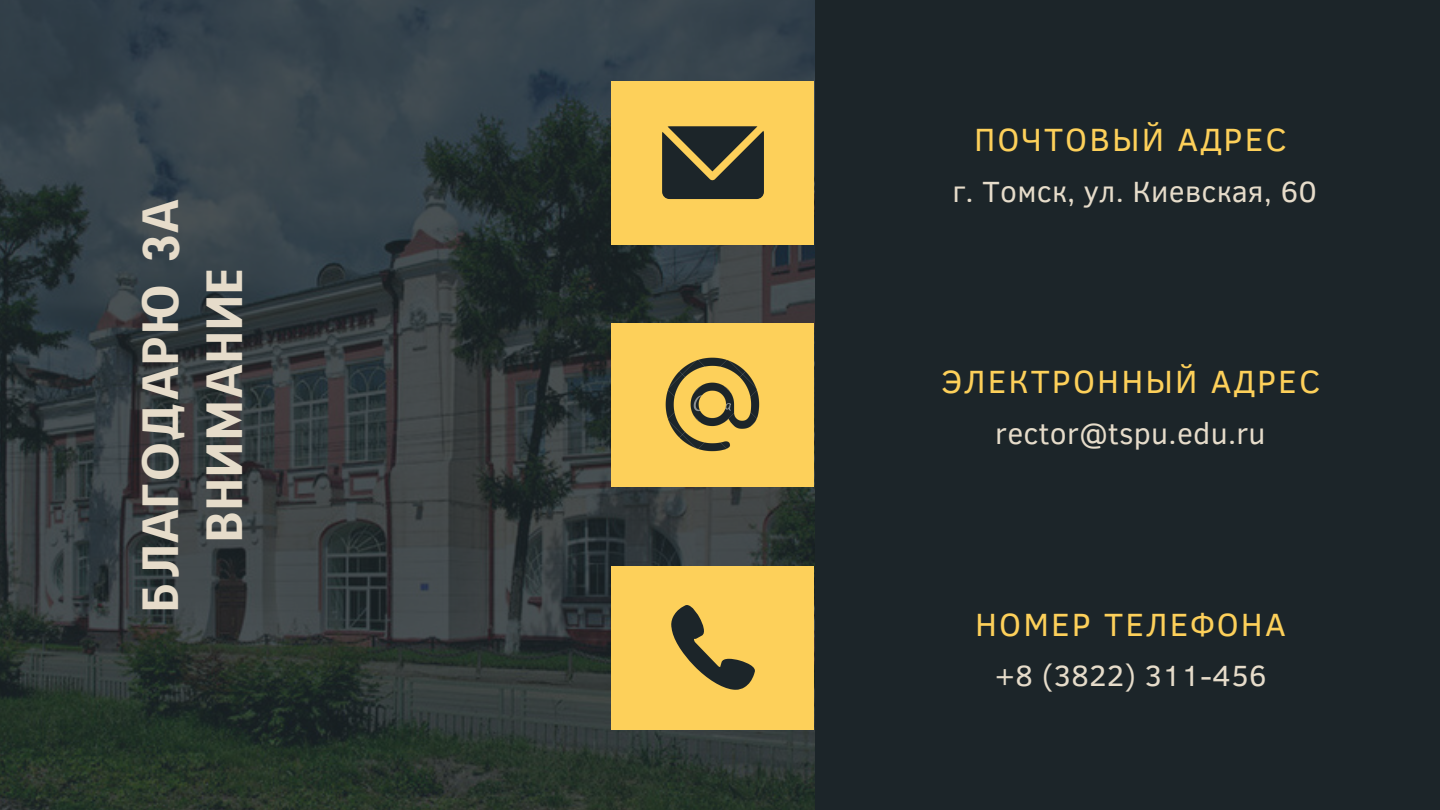
<style>
.page{position:relative;width:1440px;height:810px;background:#1c2529}
.page>*{position:absolute;margin:0;border:0;box-sizing:border-box;transform-origin:0 0}
.t1{font:49.5px/63.8px "CAT Neuzeit";letter-spacing:.05em;color:#e6dcca;text-align:center}
.t2{font:33px "Clear Sans";letter-spacing:.065em;color:#fdd05a}
.t3{font:30px "Clear Sans";letter-spacing:.01em;color:#e6dcca}
</style>
<div class="page">
<img style="left:0;top:0;width:814px;height:810px">
<div style="left:612px;top:81px;width:202px;height:164px;background:#fdd05a"></div>
<div style="left:612px;top:323px;width:202px;height:164px;background:#fdd05a"></div>
<div style="left:612px;top:566px;width:202px;height:163px;background:#fdd05a"></div>
<svg style="left:662px;top:126px;width:102px;height:73px;background:#3c3d30"></svg>
<img style="left:665px;top:357px;width:95px;height:95px">
<svg style="left:671px;top:605px;width:84px;height:85px"></svg>
<h1 class="t1" style="left:128px;top:611px;width:413px;rotate:-90deg">БЛАГОДАРЮ ЗА<br>ВНИМАНИЕ</h1>
<p class="t2" style="left:974px;top:115px;width:314px">ПОЧТОВЫЙ АДРЕС</p>
<p class="t3" style="left:952px;top:169px;width:366px">г. Томск, ул. Киевская, 60</p>
<p class="t2" style="left:941px;top:358px;width:381px">ЭЛЕКТРОННЫЙ АДРЕС</p>
<p class="t3" style="left:995px;top:412px;width:272px">rector@tspu.edu.ru</p>
<p class="t2" style="left:975px;top:600px;width:312px">НОМЕР ТЕЛЕФОНА</p>
<p class="t3" style="left:994px;top:654px;width:274px">+8 (3822) 311-456</p>
</div>
